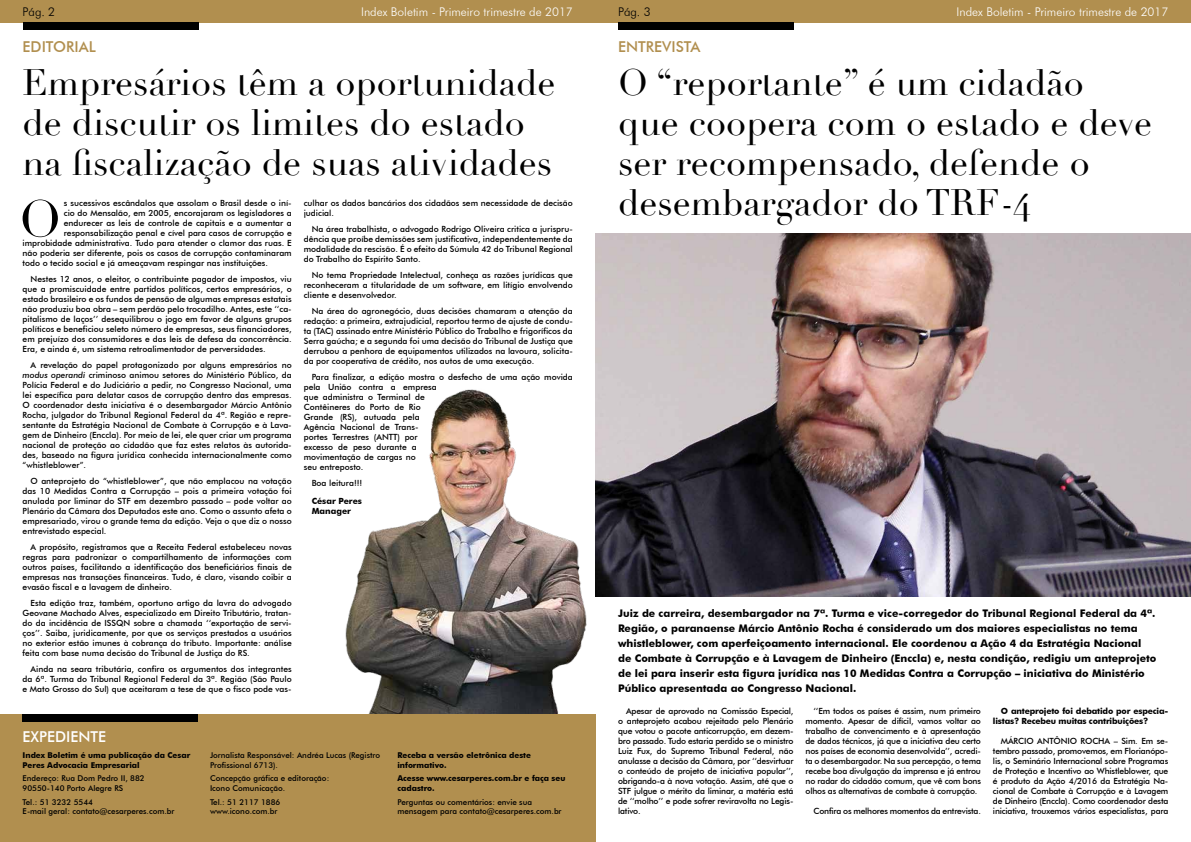
<style>
.page{position:relative;width:1191px;height:842px;background:#fff}
.page>*{position:absolute;margin:0;border:0;box-sizing:border-box;transform-origin:0 0}
.t1{font:50.6px "Didot";color:#000}
.t2{font:36px/40px "Didot";color:#000}
.t3{font:500 15px "Futura BT";color:#b18f4f}
.t4{font:500 15px "Futura BT";color:#fff}
.t5{font:300 12px "Futura BT";color:#fff}
.t6{font:300 12px "Futura BT";color:#000}
.t7{font:700 10.5px/15px "Futura BT";color:#000}
.t8{font:500 8.5px/10px "Futura BT";color:#000;text-align:justify}
.t9{font:700 8.5px/10px "Futura BT";letter-spacing:-.02em;color:#000}
.t10{font:500 8.5px "Futura BT";letter-spacing:-.02em;color:#000}
.t11{font:700 8.5px/10px "Futura BT";color:#000}
.t12{font:500 8px/9.6px "Futura BT";color:#000}
.t13{font:700 8px/9.6px "Futura BT";color:#000}
.s1{font-style:italic}
</style>
<div class="page">
<div style="left:0;top:0;width:609px;height:23px;background:#b18f4f"></div>
<div style="left:581px;top:0;width:610px;height:23px;background:#b18f4f"></div>
<div style="left:23px;top:23px;width:175px;height:7px;background:#000"></div>
<div style="left:618px;top:23px;width:175px;height:7px;background:#000"></div>
<img style="left:345px;top:389px;width:251px;height:453px">
<div style="left:0;top:714px;width:595px;height:128px;background:#b18f4f"></div>
<div style="left:23px;top:714px;width:175px;height:7px;background:#000"></div>
<img style="left:595px;top:234px;width:596px;height:363px">
<h3 class="t6" style="left:23px;top:4px;width:34px">Pág. 2</h3>
<h3 class="t3" style="left:23px;top:37px;width:75px">EDITORIAL</h3>
<h3 class="t5" style="left:361px;top:4px;width:213px">Index Boletim - Primeiro trimestre de 2017</h3>
<h3 class="t5" style="left:956px;top:4px;width:213px">Index Boletim - Primeiro trimestre de 2017</h3>
<h3 class="t6" style="left:618px;top:4px;width:34px">Pág. 3</h3>
<h3 class="t3" style="left:618px;top:37px;width:84px">ENTREVISTA</h3>
<h2 class="t2" style="left:23px;top:63px;width:534px">Empresários têm a oportunidade de discutir os limites do estado na fiscalização de suas atividades</h2>
<h1 class="t1" style="left:19px;top:189px;width:44px">O</h1>
<p class="t8" style="left:64px;top:198px;width:229px">s sucessivos escândalos que assolam o Brasil desde o iní-</p>
<p class="t8" style="left:64px;top:208px;width:229px">cio do Mensalão, em 2005, encorajaram os legisladores a</p>
<p class="t8" style="left:64px;top:218px;width:229px">endurecer as leis de controle de capitais e a aumentar a</p>
<p class="t8" style="left:64px;top:228px;width:229px">responsabilização penal e cível para casos de corrupção e</p>
<p class="t8" style="left:23px;top:238px;width:271px">improbidade administrativa. Tudo para atender o clamor das ruas. E</p>
<p class="t8" style="left:23px;top:248px;width:271px">não poderia ser diferente, pois os casos de corrupção contaminaram</p>
<p class="t8" style="left:23px;top:258px;width:247px">todo o tecido social e já ameaçavam respingar nas instituições.</p>
<p class="t8" style="left:23px;top:274px;width:271px;text-indent:8px">Nestes 12 anos, o eleitor, o contribuinte pagador de impostos, viu que a promiscuidade entre partidos políticos, certos empresários, o estado brasileiro e os fundos de pensão de algumas empresas estatais não produziu boa obra – sem perdão pelo trocadilho. Antes, este ‘‘ca&shy;pitalismo de laços’’ desequilibrou o jogo em favor de alguns grupos políticos e beneficiou seleto número de empresas, seus financiadores, em prejuízo dos consumidores e das leis de defesa da concorrência.<br>Era, e ainda é, um sistema retroalimentador de perversidades.</p>
<p class="t8" style="left:23px;top:360px;width:271px;text-indent:8px">A revelação do papel protagonizado por alguns empresários no <span class="s1">modus operandi</span> criminoso animou setores do Ministério Público, da Polícia Federal e do Judiciário a pedir, no Congresso Nacional, uma lei específica para delatar casos de corrupção dentro das empresas.<br>O coordenador desta iniciativa é o desembargador Márcio Antônio Rocha, julgador do Tribunal Regional Federal da 4ª. Região e repre&shy;sentante da Estratégia Nacional de Combate à Corrupção e à Lava&shy;gem de Dinheiro (Enccla). Por meio de lei, ele quer criar um programa nacional de proteção ao cidadão que faz estes relatos às autorida&shy;des, baseado na figura jurídica conhecida internacionalmente como “whistleblower”.</p>
<p class="t8" style="left:23px;top:476px;width:271px;text-indent:8px">O anteprojeto do “whistleblower”, que não emplacou na votação das 10 Medidas Contra a Corrupção – pois a primeira votação foi anulada por liminar do STF em dezembro passado – pode voltar ao Plenário da Câmara dos Deputados este ano. Como o assunto afeta o empresariado, virou o grande tema da edição. Veja o que diz o nosso entrevistado especial.</p>
<p class="t8" style="left:23px;top:542px;width:271px;text-indent:8px">A propósito, registramos que a Receita Federal estabeleceu novas regras para padronizar o compartilhamento de informações com outros países, facilitando a identificação dos beneficiários finais de empresas nas transações financeiras. Tudo, é claro, visando coibir a evasão fiscal e a lavagem de dinheiro.</p>
<p class="t8" style="left:23px;top:598px;width:271px;text-indent:8px">Esta edição traz, também, oportuno artigo da lavra do advogado Geovane Machado Alves, especializado em Direito Tributário, tratan&shy;do da incidência de ISSQN sobre a chamada ‘‘exportação de servi&shy;ços’’. Saiba, juridicamente, por que os serviços prestados a usuários no exterior estão imunes à cobrança do tributo. Importante: análise feita com base numa decisão do Tribunal de Justiça do RS.</p>
<p class="t8" style="left:23px;top:664px;width:271px;text-indent:8px">Ainda na seara tributária, confira os argumentos dos integrantes da 6ª. Turma do Tribunal Regional Federal da 3ª. Região (São Paulo e Mato Grosso do Sul) que aceitaram a tese de que o fisco pode vas-</p>
<p class="t8" style="left:304px;top:198px;width:270px">culhar os dados bancários dos cidadãos sem necessidade de decisão judicial.</p>
<p class="t8" style="left:304px;top:224px;width:270px;text-indent:8px">Na área trabalhista, o advogado Rodrigo Oliveira critica a jurispru&shy;dência que proíbe demissões sem justificativa, independentemente da modalidade da rescisão. É o efeito da Súmula 42 do Tribunal Regional do Trabalho do Espírito Santo.</p>
<p class="t8" style="left:304px;top:270px;width:270px;text-indent:8px">No tema Propriedade Intelectual, conheça as razões jurídicas que reconheceram a titularidade de um software, em litígio envolvendo cliente e desenvolvedor.</p>
<p class="t8" style="left:304px;top:306px;width:270px;text-indent:8px">Na área do agronegócio, duas decisões chamaram a atenção da redação: a primeira, extrajudicial, reportou termo de ajuste de condu&shy;ta (TAC) assinado entre Ministério Público do Trabalho e frigoríficos da Serra gaúcha; e a segunda foi uma decisão do Tribunal de Justiça que derrubou a penhora de equipamentos utilizados na lavoura, solicita&shy;da por cooperativa de crédito, nos autos de uma execução.</p>
<p class="t8" style="left:304px;top:372px;width:270px;text-align:left;text-indent:8px">Para finalizar, a edição mostra o desfecho de uma ação movida pela União contra a empresa<br>que administra o Terminal de<br>Contêineres do Porto de Rio<br>Grande (RS), autuada pela<br>Agência Nacional de Trans-<br>portes Terrestres (ANTT) por<br>excesso de peso durante a<br>movimentação de cargas no<br>seu entreposto.</p>
<p class="t8" style="left:312px;top:478px;width:52px">Boa leitura!!!</p>
<p class="t11" style="left:312px;top:496px;width:52px">César Peres<br>Manager</p>
<h3 class="t4" style="left:23px;top:728px;width:85px">EXPEDIENTE</h3>
<p class="t13" style="left:23px;top:750px;width:169px">Index Boletim é uma publicação da Cesar<br>Peres Advocacia Empresarial</p>
<p class="t12" style="left:23px;top:774px;width:124px">Endereço: Rua Dom Pedro II, 882<br>90550-140 Porto Alegre RS</p>
<p class="t12" style="left:23px;top:797px;width:153px">Tel.: 51 3232 5544<br>E-mail geral: contato@cesarperes.com.br</p>
<p class="t12" style="left:210px;top:750px;width:172px">Jornalista Responsável: Andréa Lucas (Registro<br>Profissional 6713).</p>
<p class="t12" style="left:210px;top:774px;width:121px">Concepção gráfica e editoração:<br>Icono Comunicação.</p>
<p class="t12" style="left:210px;top:797px;width:72px">Tel.: 51 2117 1886 www.icono.com.br</p>
<p class="t13" style="left:397px;top:750px;width:135px">Receba a versão eletrônica deste informativo.</p>
<p class="t13" style="left:397px;top:774px;width:169px">Acesse www.cesarperes.com.br e faça seu cadastro.</p>
<p class="t12" style="left:397px;top:797px;width:166px">Perguntas ou comentários: envie sua mensagem para contato@cesarperes.com.br</p>
<h2 class="t2" style="left:618px;top:63px;width:536px">O ‘‘reportante’’ é um cidadão que coopera com o estado e deve ser recompensado, defende o desembargador do TRF-4</h2>
<p class="t7" style="left:618px;top:606px;width:540px">Juiz de carreira, desembargador na 7ª. Turma e vice-corregedor do Tribunal Regional Federal da 4ª.<br>Região, o paranaense Márcio Antônio Rocha é considerado um dos maiores especialistas no tema whistleblower, com aperfeiçoamento internacional. Ele coordenou a Ação 4 da Estratégia Nacional de Combate à Corrupção e à Lavagem de Dinheiro (Enccla) e, nesta condição, redigiu um anteprojeto de lei para inserir esta figura jurídica nas 10 Medidas Contra a Corrupção – iniciativa do Ministério Público apresentada ao Congresso Nacional.</p>
<p class="t8" style="left:618px;top:706px;width:177px;text-indent:8px">Apesar de aprovado na Comissão Especial, o anteprojeto acabou rejeitado pelo Plenário que votou o pacote anticorrupção, em dezem&shy;bro passado. Tudo estaria perdido se o ministro Luiz Fux, do Supremo Tribunal Federal, não anulasse a decisão da Câmara, por ‘‘desvirtuar o conteúdo de projeto de iniciativa popular’’, obrigando-a à nova votação. Assim, até que o STF julgue o mérito da liminar, a matéria está de ‘‘molho’’ e pode sofrer reviravolta no Legis&shy;lativo.</p>
<p class="t8" style="left:805px;top:706px;width:177px;text-indent:8px">‘‘Em todos os países é assim, num primeiro momento. Apesar de difícil, vamos voltar ao trabalho de convencimento e à apresentação de dados técnicos, já que a iniciativa deu certo nos países de economia desenvolvida’’, acredi&shy;ta o desembargador. Na sua percepção, o tema recebe boa divulgação da imprensa e já entrou no radar do cidadão comum, que vê com bons olhos as alternativas de combate à corrupção.</p>
<p class="t10" style="left:813px;top:806px;width:169px">Confira os melhores momentos da entrevista.</p>
<p class="t9" style="left:993px;top:706px;width:177px;text-indent:8px">O anteprojeto foi debatido por especia&shy;listas? Recebeu muitas contribuições?</p>
<p class="t8" style="left:993px;top:736px;width:177px;text-indent:8px">MÁRCIO ANTÔNIO ROCHA – Sim. Em se&shy;tembro passado, promovemos, em Florianópo&shy;lis, o Seminário Internacional sobre Programas de Proteção e Incentivo ao Whistleblower, que é produto da Ação 4/2016 da Estratégia Na&shy;cional de Combate à Corrupção e à Lavagem de Dinheiro (Enccla). Como coordenador desta iniciativa, trouxemos vários especialistas, para</p>
</div>
